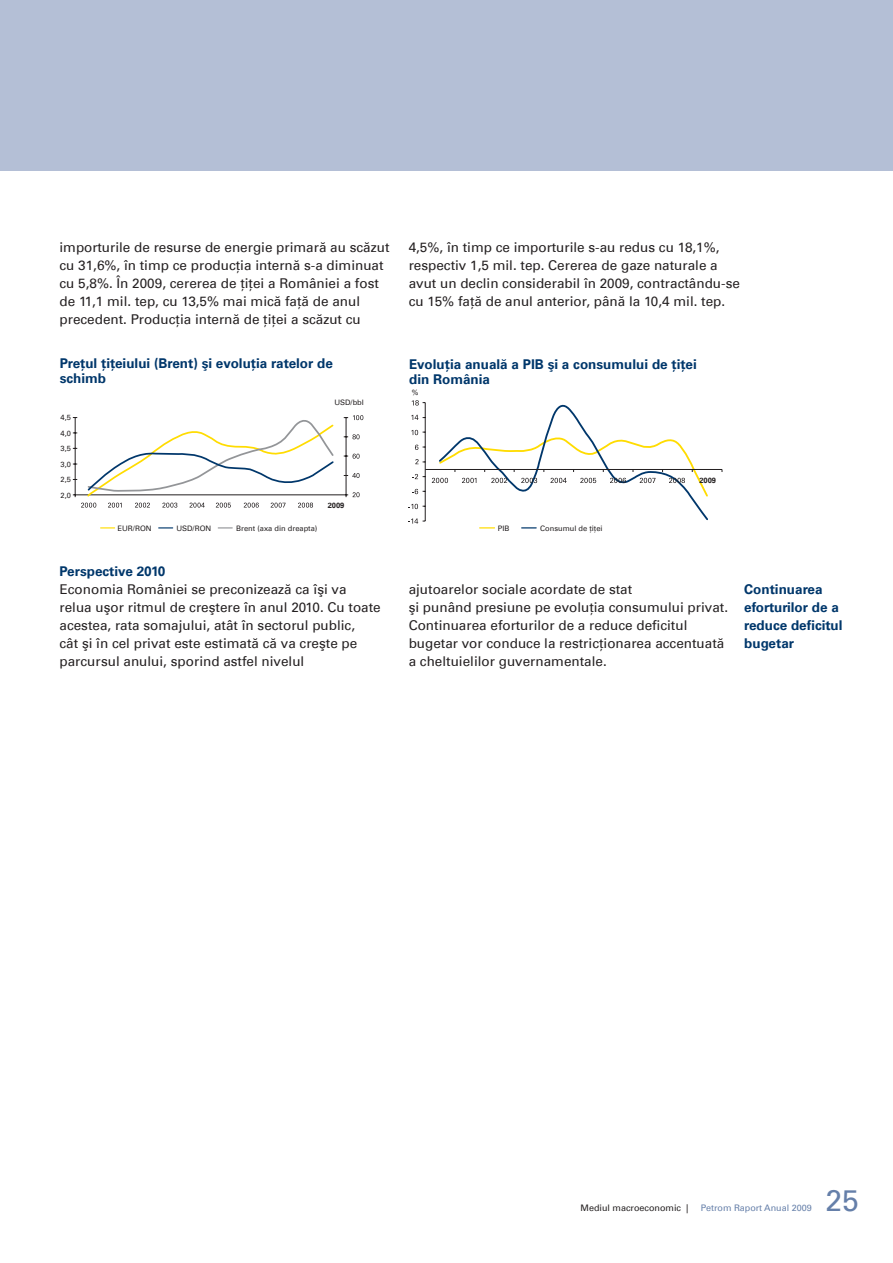
<style>
.page{position:relative;width:893px;height:1263px;background:#fff}
.page>*{position:absolute;margin:0;border:0;box-sizing:border-box;transform-origin:0 0}
.t1{font:30px "Univers Com 55 Roman";color:#657fa9}
.t2{font:13.5px/18px "Univers Com 55 Roman";color:#231f20}
.t3{font:700 13.5px/18px "Univers Com 65";color:#00376b}
.t4{font:9px "Univers Com 55 Roman";color:#657fa9}
.t5{font:9px "Univers Com 55 Roman";color:#231f20}
.t6{font:7.5px/15.6px "Univers Com 55 Roman";color:#231f20}
.t7{font:700 7.5px "Univers Com 65";color:#231f20}
</style>
<div class="page">
<div style="left:0;top:0;width:893px;height:170px;background:#b4bfd6"></div>
<hr style="left:425px;top:403px;width:1px;height:118px;background:#231f20">
<hr style="left:425px;top:469px;width:297px;height:1px;background:#231f20">
<svg style="left:432px;top:404px;width:276px;height:124px"></svg>
<svg style="left:412px;top:400px;width:13px;height:6px"></svg>
<svg style="left:411px;top:415px;width:14px;height:5px"></svg>
<svg style="left:411px;top:430px;width:14px;height:5px"></svg>
<svg style="left:415px;top:445px;width:10px;height:5px"></svg>
<svg style="left:415px;top:459px;width:10px;height:5px"></svg>
<svg style="left:412px;top:474px;width:13px;height:5px"></svg>
<svg style="left:412px;top:489px;width:13px;height:5px"></svg>
<svg style="left:408px;top:504px;width:17px;height:5px"></svg>
<svg style="left:408px;top:518px;width:17px;height:6px"></svg>
<hr style="left:75px;top:417px;width:1px;height:80px;background:#231f20">
<hr style="left:346px;top:417px;width:1px;height:80px;background:#231f20">
<hr style="left:73px;top:494px;width:275px;height:1px;background:#231f20">
<svg style="left:344px;top:415px;width:19px;height:5px"></svg>
<svg style="left:344px;top:434px;width:16px;height:5px"></svg>
<svg style="left:344px;top:454px;width:16px;height:5px"></svg>
<svg style="left:344px;top:473px;width:16px;height:5px"></svg>
<svg style="left:353px;top:492px;width:7px;height:5px"></svg>
<svg style="left:81px;top:503px;width:15px;height:5px"></svg>
<svg style="left:108px;top:503px;width:14px;height:5px"></svg>
<svg style="left:135px;top:503px;width:15px;height:5px"></svg>
<svg style="left:162px;top:503px;width:15px;height:5px"></svg>
<svg style="left:190px;top:503px;width:15px;height:5px"></svg>
<svg style="left:216px;top:503px;width:15px;height:5px"></svg>
<svg style="left:244px;top:503px;width:15px;height:5px"></svg>
<svg style="left:271px;top:503px;width:15px;height:5px"></svg>
<svg style="left:298px;top:503px;width:15px;height:5px"></svg>
<svg style="left:218px;top:527px;width:14px;height:1px"></svg>
<svg style="left:159px;top:527px;width:14px;height:1px"></svg>
<svg style="left:101px;top:527px;width:14px;height:1px"></svg>
<svg style="left:86px;top:420px;width:249px;height:77px"></svg>
<p class="t2" style="left:60px;top:238px;width:332px">importurile de resurse de energie primară au scăzut cu 31,6%, în timp ce producţia internă s-a diminuat cu 5,8%. În 2009, cererea de ţiţei a României a fost de 11,1 mil. tep, cu 13,5% mai mică faţă de anul precedent. Producţia internă de ţiţei a scăzut cu</p>
<p class="t2" style="left:409px;top:238px;width:333px">4,5%, în timp ce importurile s-au redus cu 18,1%, respectiv 1,5 mil. tep. Cererea de gaze naturale a avut un declin considerabil în 2009, contractându-se cu 15% faţă de anul anterior, până la 10,4 mil. tep.</p>
<p class="t3" style="left:60px;top:355px;width:275px;line-height:15px">Preţul ţiţeiului (Brent) şi evoluţia ratelor de schimb</p>
<p class="t6" style="left:61px;top:410px;width:12px;line-height:16px">4,5<br>4,0</p>
<p class="t6" style="left:61px;top:441px;width:12px;text-align:justify">3,5<br>3,0<br>2,5<br>2,0</p>
<p class="t6" style="left:334px;top:394px;width:31px">USD/bbl</p>
<p class="t7" style="left:328px;top:501px;width:18px">2009</p>
<p class="t3" style="left:409px;top:357px;width:289px;line-height:15px">Evoluţia anuală a PIB şi a consumului de ţiţei din România</p>
<p class="t6" style="left:412px;top:385px;width:8px">%</p>
<p class="t7" style="left:699px;top:476px;width:18px">2009</p>
<p class="t6" style="left:118px;top:520px;width:36px">EUR/RON</p>
<p class="t6" style="left:176px;top:520px;width:36px">USD/RON</p>
<p class="t6" style="left:236px;top:520px;width:83px">Brent (axa din dreapta)</p>
<p class="t6" style="left:540px;top:520px;width:64px">Consumul de ţiţei</p>
<p class="t6" style="left:498px;top:520px;width:13px">PIB</p>
<p class="t3" style="left:60px;top:562px;width:107px">Perspective 2010</p>
<p class="t2" style="left:60px;top:580px;width:323px">Economia României se preconizează ca îşi va relua uşor ritmul de creştere în anul 2010. Cu toate acestea, rata somajului, atât în sectorul public,<br>cât şi în cel privat este estimată că va creşte pe parcursul anului, sporind astfel nivelul</p>
<p class="t2" style="left:409px;top:580px;width:321px">ajutoarelor sociale acordate de stat<br>şi punând presiune pe evoluţia consumului privat.<br>Continuarea eforturilor de a reduce deficitul bugetar vor conduce la restricţionarea accentuată a cheltuielilor guvernamentale.</p>
<p class="t3" style="left:744px;top:580px;width:100px">Continuarea eforturilor de a reduce deficitul bugetar</p>
<p class="t5" style="left:581px;top:1202px;width:109px">Mediul macroeconomic |</p>
<p class="t4" style="left:701px;top:1202px;width:112px">Petrom Raport Anual 2009</p>
<h1 class="t1" style="left:826px;top:1182px;width:35px">25</h1>
</div>
